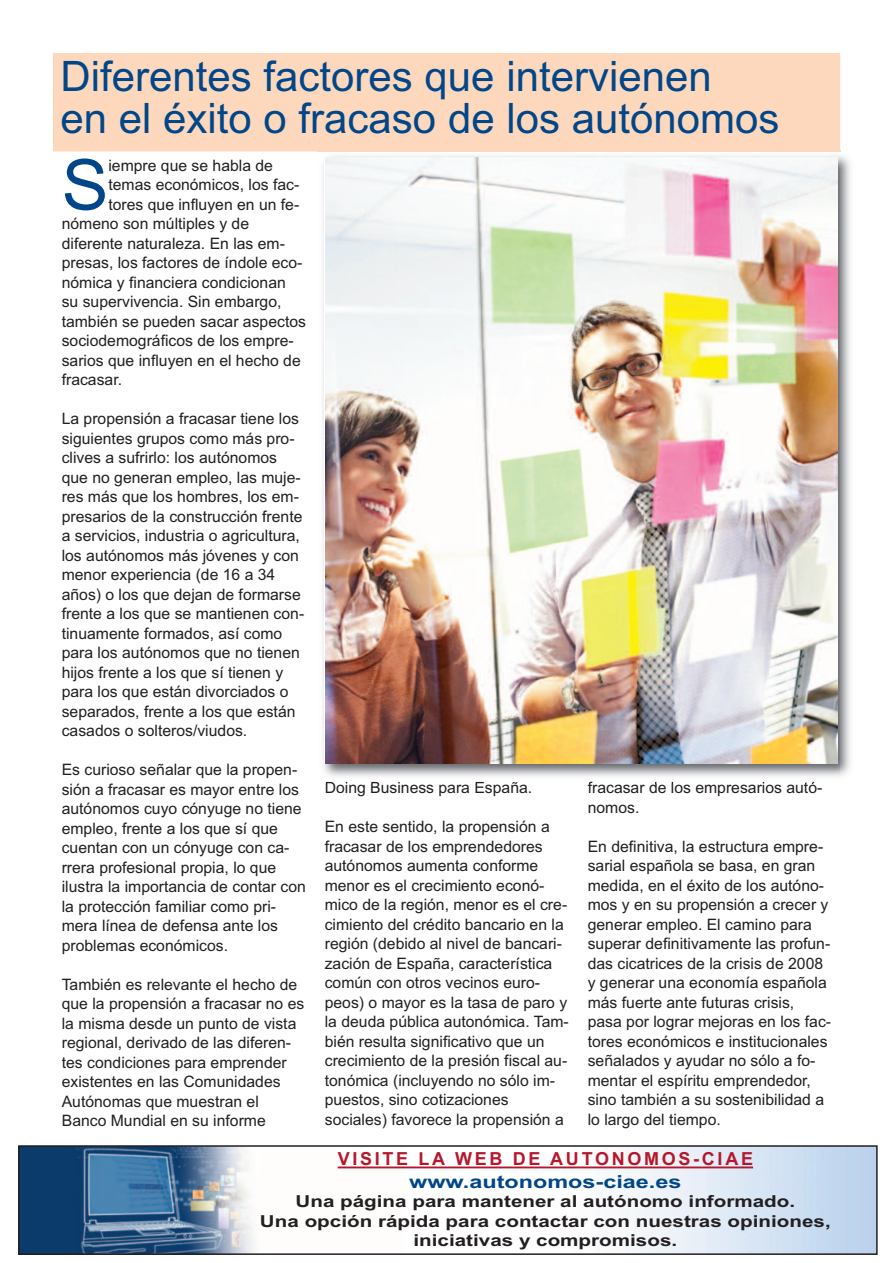
<style>
.page{position:relative;width:893px;height:1263px;background:#fff}
.page>*{position:absolute;margin:0;border:0;box-sizing:border-box;transform-origin:0 0}
.t1{font:70.2px "Arial";color:#014688}
.t2{font:42px/42px "Arial";color:#014688}
.t3{font:700 18px "Arial";letter-spacing:.15em;color:#b5182d}
.t4{font:700 18px "Arial";color:#014688;scale:1.3 1}
.t5{font:700 16.5px/19.5px "Arial";color:#231f20;text-align:center;scale:1.25 1}
.t6{font:15.75px/19.5px "Arial";color:#231f20}
</style>
<div class="page">
<img style="left:21px;top:1148px;width:854px;height:104px">
<div style="left:18px;top:1145px;width:860px;height:110px;border:2px solid #231f20"></div>
<hr style="left:338px;top:1166px;width:415px;height:2px;background:#b5182d">
<img style="left:318px;top:151px;width:533px;height:632px">
<img style="left:326px;top:782px;width:81px;height:1px">
<img style="left:588px;top:782px;width:50px;height:1px">
<img style="left:326px;top:157px;width:511px;height:607px">
<div style="left:53px;top:53px;width:787px;height:98px;background:#fdd8bc"></div>
<h2 class="t2" style="left:60px;top:56px;width:721px">Diferentes factores que intervienen<br>en el éxito o fracaso de los autónomos</h2>
<h1 class="t1" style="left:62px;top:144px;width:48px">S</h1>
<p class="t6" style="left:108px;top:155px;width:166px">iempre que se habla de</p>
<p class="t6" style="left:108px;top:175px;width:192px">temas económicos, los fac-</p>
<p class="t6" style="left:108px;top:194px;width:192px">tores que influyen en un fe-</p>
<p class="t6" style="left:62px;top:214px;width:189px">nómeno son múltiples y de</p>
<p class="t6" style="left:62px;top:233px;width:225px">diferente naturaleza. En las em-</p>
<p class="t6" style="left:62px;top:253px;width:242px">presas, los factores de índole eco-</p>
<p class="t6" style="left:62px;top:272px;width:226px">nómica y financiera condicionan</p>
<p class="t6" style="left:62px;top:292px;width:221px">su supervivencia. Sin embargo,</p>
<p class="t6" style="left:62px;top:311px;width:246px">también se pueden sacar aspectos</p>
<p class="t6" style="left:62px;top:331px;width:233px">sociodemográficos de los empre-</p>
<p class="t6" style="left:62px;top:350px;width:241px">sarios que influyen en el hecho de</p>
<p class="t6" style="left:62px;top:370px;width:62px">fracasar.</p>
<p class="t6" style="left:62px;top:409px;width:244px">La propensión a fracasar tiene los siguientes grupos como más pro&shy;clives a sufrirlo: los autónomos que no generan empleo, las muje&shy;res más que los hombres, los em&shy;presarios de la construcción frente a servicios, industria o agricultura, los autónomos más jóvenes y con menor experiencia (de 16 a 34 años) o los que dejan de formarse frente a los que se mantienen con&shy;tinuamente formados, así como para los autónomos que no tienen hijos frente a los que sí tienen y para los que están divorciados o separados, frente a los que están casados o solteros/viudos.</p>
<p class="t6" style="left:62px;top:760px;width:246px">Es curioso señalar que la propen&shy;sión a fracasar es mayor entre los autónomos cuyo cónyuge no tiene empleo, frente a los que sí que cuentan con un cónyuge con ca&shy;rrera profesional propia, lo que ilustra la importancia de contar con la protección familiar como pri&shy;mera línea de defensa ante los problemas económicos.</p>
<p class="t6" style="left:62px;top:974px;width:244px">También es relevante el hecho de que la propensión a fracasar no es la misma desde un punto de vista regional, derivado de las diferen&shy;tes condiciones para emprender existentes en las Comunidades<br>Autónomas que muestran el<br>Banco Mundial en su informe</p>
<p class="t6" style="left:325px;top:778px;width:209px">Doing Business para España.</p>
<p class="t6" style="left:325px;top:817px;width:246px">En este sentido, la propensión a fracasar de los emprendedores autónomos aumenta conforme menor es el crecimiento econó&shy;mico de la región, menor es el cre&shy;cimiento del crédito bancario en la región (debido al nivel de bancari&shy;zación de España, característica común con otros vecinos euro&shy;peos) o mayor es la tasa de paro y la deuda pública autonómica. Tam&shy;bién resulta significativo que un crecimiento de la presión fiscal au&shy;tonómica (incluyendo no sólo im&shy;puestos, sino cotizaciones sociales) favorece la propensión a</p>
<p class="t6" style="left:588px;top:778px;width:236px">fracasar de los empresarios autó&shy;nomos.</p>
<p class="t6" style="left:588px;top:836px;width:245px">En definitiva, la estructura empre&shy;sarial española se basa, en gran medida, en el éxito de los autóno&shy;mos y en su propensión a crecer y generar empleo. El camino para superar definitivamente las profun&shy;das cicatrices de la crisis de 2008 y generar una economía española más fuerte ante futuras crisis, pasa por lograr mejoras en los fac&shy;tores económicos e institucionales señalados y ayudar no sólo a fo&shy;mentar el espíritu emprendedor, sino también a su sostenibilidad a lo largo del tiempo.</p>
<p class="t3" style="left:338px;top:1149px;width:417px">VISITE LA WEB DE AUTONOMOS-CIAE</p>
<p class="t4" style="left:409px;top:1171px;width:211px">www.autonomos-ciae.es</p>
<p class="t5" style="left:260px;top:1192px;width:458px">Una página para mantener al autónomo informado.<br>Una opción rápida para contactar con nuestras opiniones, iniciativas y compromisos.</p>
</div>
